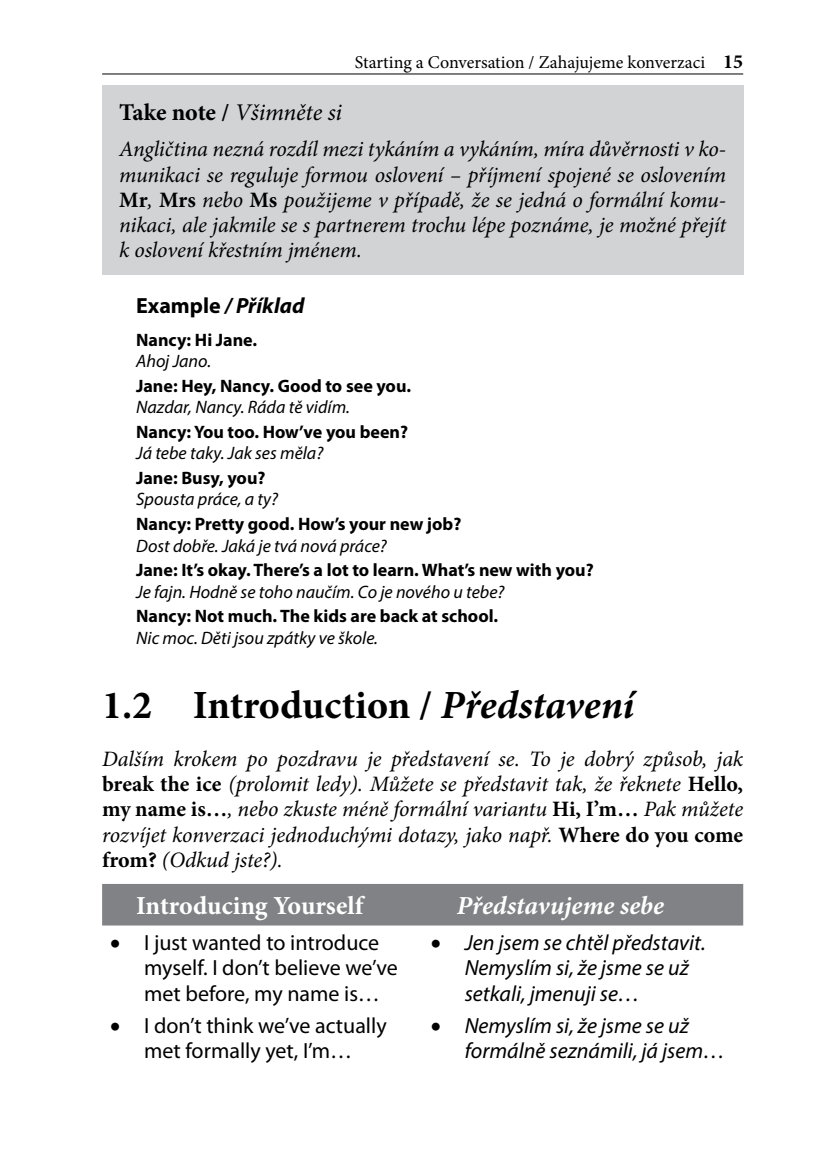
<style>
.page{position:relative;width:817px;height:1174px;background:#fff}
.page>*{position:absolute;margin:0;border:0;box-sizing:border-box;transform-origin:0 0}
.t1{font:700 40px "Minion Pro";letter-spacing:-.005em;color:#000}
.Nadpis1_Fraze{font:700 26px "Minion Pro";letter-spacing:-.005em;color:#fff}
.Nadpis1_Fraze-2{font:italic 700 26px "Minion Pro";letter-spacing:-.005em;color:#fff}
.t2{font:italic 24px "Minion Pro";letter-spacing:-.01em;color:#000}
.odstavec{font:italic 22px/25.4px "Minion Pro";letter-spacing:-.005em;color:#000;text-align:justify}
.t3{font:italic 22px/25.2px "Myriad Pro";color:#000}
.t4{font:22px/25.2px "Myriad Pro";color:#000}
.t5{font:italic 700 22px "Myriad Pro";color:#000}
.t6{font:700 18px/21.6px "Myriad Pro";color:#000}
.zahlavi{font:18px "Minion Pro";color:#000}
.t7{font:italic 18px/21.6px "Myriad Pro";color:#000}
.s1{font-weight:700;font-size:20px}
.s2{font-weight:700;font-style:normal}
.s3{font-style:normal}
.s4{font-weight:400;font-style:italic}
.s5{font-style:italic}
</style>
<div class="page">
<hr style="left:102px;top:73px;width:641px;height:1px;background:#000">
<div style="left:102px;top:85px;width:641px;height:189px;background:#d1d3d4"></div>
<div style="left:102px;top:884px;width:641px;height:41px;background:#808285"></div>
<p class="zahlavi" style="left:355px;top:51px;width:390px">Starting a Conversation / Zahajujeme konverzaci <span class="s1">15</span></p>
<p class="t2" style="left:119px;top:95px;width:224px"><span class="s2">Take note /</span> Všimněte si</p>
<p class="odstavec" style="left:119px;top:136px;width:608px">Angličtina nezná rozdíl mezi tykáním a vykáním, míra důvěrnosti v ko&shy;munikaci se reguluje formou oslovení – příjmení spojené se oslovením <span class="s2">Mr</span>, <span class="s2">Mrs</span> nebo <span class="s2">Ms</span> použijeme v případě, že se jedná o formální komu&shy;nikaci, ale jakmile se s partnerem trochu lépe poznáme, je možné přejít k oslovení křestním jménem.</p>
<p class="t5" style="left:136px;top:291px;width:170px"><span class="s3">Example</span> / Příklad</p>
<p class="t6" style="left:136px;top:328px;width:122px">Nancy: Hi Jane.<br><span class="s4">Ahoj Jano.</span></p>
<p class="t6" style="left:136px;top:374px;width:276px">Jane: Hey, Nancy. Good to see you.<br><span class="s4">Nazdar, Nancy. Ráda tě vidím.</span></p>
<p class="t6" style="left:136px;top:420px;width:273px">Nancy: You too. How’ve you been?<br><span class="s4">Já tebe taky. Jak ses měla?</span></p>
<p class="t7" style="left:136px;top:467px;width:143px"><span class="s2">Jane: Busy, you?<br></span>Spousta práce, a ty?</p>
<p class="t6" style="left:136px;top:512px;width:327px">Nancy: Pretty good. How’s your new job?<br><span class="s4">Dost dobře. Jaká je tvá nová práce?</span></p>
<p class="t6" style="left:136px;top:558px;width:459px">Jane: It’s okay. There’s a lot to learn. What’s new with you?<br><span class="s4">Je fajn. Hodně se toho naučím. Co je nového u tebe?</span></p>
<p class="t6" style="left:136px;top:604px;width:363px">Nancy: Not much. The kids are back at school.<br><span class="s4">Nic moc. Děti jsou zpátky ve škole.</span></p>
<p class="t1" style="left:102px;top:676px;width:533px">1.2 Introduction / <span class="s5">Představení</span></p>
<p class="odstavec" style="left:102px;top:746px;width:642px">Dalším krokem po pozdravu je představení se. To je dobrý způsob, jak <span class="s2">break the ice</span> (prolomit ledy). Můžete se představit tak, že řeknete <span class="s2">Hello, my name is…</span>, nebo zkuste méně formální variantu <span class="s2">Hi, I’m…</span> Pak můžete rozvíjet konverzaci jednoduchými dotazy, jako např. <span class="s2">Where do you come from?</span> (Odkud jste?).</p>
<p class="Nadpis1_Fraze" style="left:136px;top:887px;width:228px">Introducing Yourself</p>
<p class="Nadpis1_Fraze-2" style="left:456px;top:887px;width:209px">Představujeme sebe</p>
<p class="t4" style="left:144px;top:929px;width:255px;text-indent:-34px">• I just wanted to introduce myself. I don’t believe we’ve met before, my name is…</p>
<p class="t3" style="left:464px;top:929px;width:242px;text-indent:-34px">• Jen jsem se chtěl představit.<br>Nemyslím si, že jsme se už setkali, jmenuji se…</p>
<p class="t4" style="left:110px;top:1012px;width:278px;text-align:center">• I don’t think we’ve actually met formally yet, I’m…</p>
<p class="t3" style="left:464px;top:1012px;width:262px;text-indent:-34px">• Nemyslím si, že jsme se už formálně seznámili, já jsem…</p>
</div>
